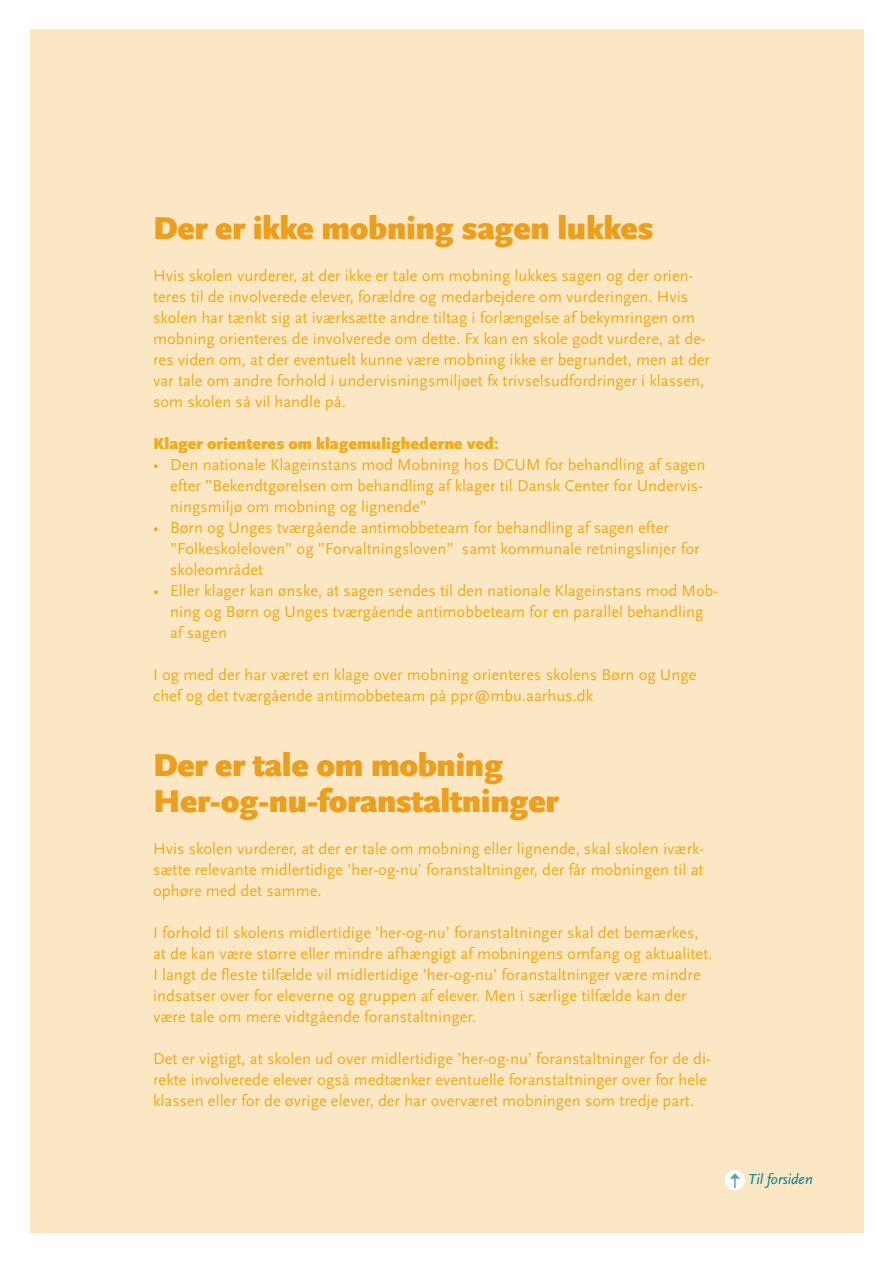
<style>
.page{position:relative;width:893px;height:1263px;background:#fff}
.page>*{position:absolute;margin:0;border:0;box-sizing:border-box;transform-origin:0 0}
.t1{font:900 33px/36px "Scala Sans OT";letter-spacing:-.01em;color:#ed9e1b}
.t2{font:16.5px/21px "Scala Sans OT";color:#f0ab18}
.t3{font:900 16.5px "Scala Sans OT";color:#f0ab18}
.t4{font:italic 15px "Scala Sans OT";color:#007b8d}
</style>
<div class="page">
<div style="left:30px;top:30px;width:833px;height:1203px;background:#fce7c5"></div>
<div style="left:725px;top:1170px;width:20px;height:20px;background:#fff;border-radius:50%"></div>
<svg style="left:730px;top:1173px;width:10px;height:15px"></svg>
<h1 class="t1" style="left:153px;top:211px;width:502px">Der er ikke mobning sagen lukkes</h1>
<p class="t2" style="left:153px;top:266px;width:559px">Hvis skolen vurderer, at der ikke er tale om mobning lukkes sagen og der orien&shy;teres til de involverede elever, forældre og medarbejdere om vurderingen. Hvis skolen har tænkt sig at iværksætte andre tiltag i forlængelse af bekymringen om mobning orienteres de involverede om dette. Fx kan en skole godt vurdere, at de&shy;res viden om, at der eventuelt kunne være mobning ikke er begrundet, men at der var tale om andre forhold i undervisningsmiljøet fx trivselsudfordringer i klassen, som skolen så vil handle på.</p>
<p class="t3" style="left:153px;top:434px;width:347px">Klager orienteres om klagemulighederne ved:</p>
<p class="t2" style="left:170px;top:455px;width:537px;text-indent:-17px">• Den nationale Klageinstans mod Mobning hos DCUM for behandling af sagen efter ”Bekendtgørelsen om behandling af klager til Dansk Center for Undervis&shy;ningsmiljø om mobning og lignende”</p>
<p class="t2" style="left:170px;top:518px;width:531px;text-indent:-17px">• Børn og Unges tværgående antimobbeteam for behandling af sagen efter ”Folkeskoleloven” og ”Forvaltningsloven” samt kommunale retningslinjer for skoleområdet</p>
<p class="t2" style="left:170px;top:581px;width:550px;text-indent:-17px">• Eller klager kan ønske, at sagen sendes til den nationale Klageinstans mod Mob&shy;ning og Børn og Unges tværgående antimobbeteam for en parallel behandling af sagen</p>
<p class="t2" style="left:153px;top:665px;width:545px">I og med der har været en klage over mobning orienteres skolens Børn og Unge chef og det tværgående antimobbeteam på ppr@mbu.aarhus.dk</p>
<h1 class="t1" style="left:153px;top:748px;width:407px">Der er tale om mobning<br>Her-og-nu-foranstaltninger</h1>
<p class="t2" style="left:153px;top:839px;width:553px;text-align:justify">Hvis skolen vurderer, at der er tale om mobning eller lignende, skal skolen iværk&shy;sætte relevante midlertidige ’her-og-nu’ foranstaltninger, der får mobningen til at ophøre med det samme.</p>
<p class="t2" style="left:153px;top:923px;width:561px">I forhold til skolens midlertidige ’her-og-nu’ foranstaltninger skal det bemærkes, at de kan være større eller mindre afhængigt af mobningens omfang og aktualitet.<br>I langt de fleste tilfælde vil midlertidige ’her-og-nu’ foranstaltninger være mindre indsatser over for eleverne og gruppen af elever. Men i særlige tilfælde kan der være tale om mere vidtgående foranstaltninger.</p>
<p class="t2" style="left:153px;top:1049px;width:559px">Det er vigtigt, at skolen ud over midlertidige ’her-og-nu’ foranstaltninger for de di&shy;rekte involverede elever også medtænker eventuelle foranstaltninger over for hele klassen eller for de øvrige elever, der har overværet mobningen som tredje part.</p>
<p class="t4" style="left:748px;top:1171px;width:66px">Til forsiden</p>
</div>
